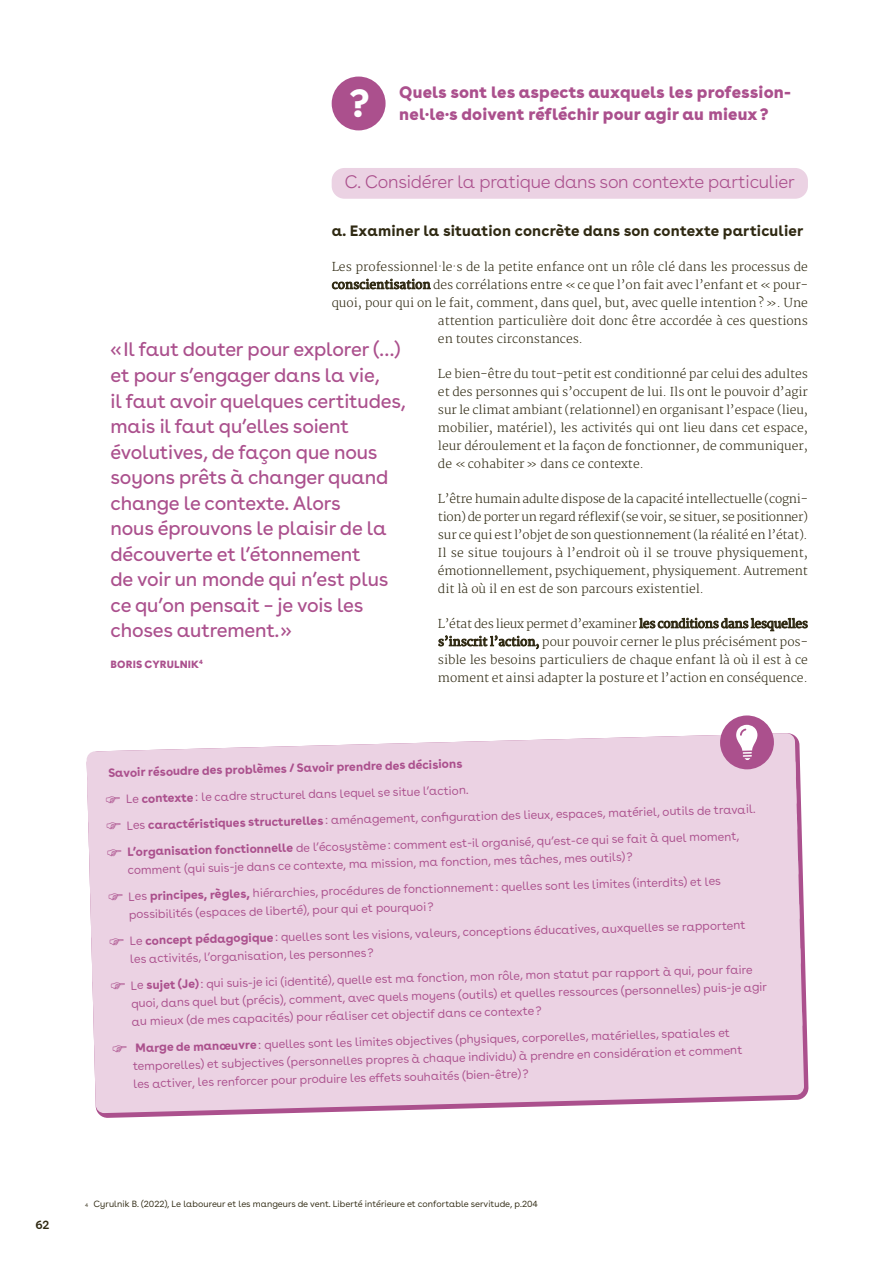
<style>
.page{position:relative;width:893px;height:1263px;background:#fff}
.page>*{position:absolute;margin:0;border:0;box-sizing:border-box;transform-origin:0 0}
.t1{font:700 39px "Buenos Aires";color:#fff}
.t2{font:19.5px/25.5px "Buenos Aires";letter-spacing:-.01em;color:#ab508d}
.t3{font:300 18px "Buenos Aires";letter-spacing:-.015em;color:#ab508d}
.t4{font:900 16.5px "Buenos Aires";letter-spacing:.01em;color:#ab508d}
.t5{font:700 15px "Buenos Aires";letter-spacing:.01em;color:#2f2912}
.t6{font:300 12px/18px "Merriweather";color:#2f2912;text-align:justify}
.t7{font:12px/19.2px "Buenos Aires";color:#ab508d}
.t8{font:700 12px/26.1px "Buenos Aires";color:#ab508d}
.t9{font:600 12px "Buenos Aires";color:#2f2912}
.t10{font:900 10.5px "Buenos Aires";letter-spacing:.01em;color:#ab508d}
.t11{font:9px "Buenos Aires";color:#2f2912}
.s1{font-weight:400}
.s2{font-weight:700}
.s3{font-size:5.25px}
</style>
<div class="page">
<div style="left:332px;top:77px;width:54px;height:53px;background:#ab508d;border-radius:50%"></div>
<div style="left:332px;top:168px;width:476px;height:31px;background:#ebd2e3;border-radius:13px"></div>
<svg style="left:98px;top:737px;width:711px;height:381px"></svg>
<svg style="left:86px;top:733px;width:710px;height:39px;fill:#ebd2e3"></svg>
<div style="left:87px;top:755px;width:710px;height:55px;background:#ebd2e3"></div>
<div style="left:88px;top:782px;width:709px;height:26px;background:#ebd2e3"></div>
<div style="left:88px;top:808px;width:710px;height:79px;background:#ebd2e3"></div>
<div style="left:90px;top:853px;width:710px;height:72px;background:#ebd2e3"></div>
<div style="left:91px;top:897px;width:710px;height:66px;background:#ebd2e3"></div>
<div style="left:92px;top:942px;width:710px;height:98px;background:#ebd2e3"></div>
<svg style="left:94px;top:1004px;width:710px;height:109px;background:#e9cee0"></svg>
<div style="left:720px;top:715px;width:54px;height:55px;background:#ab508d;border-radius:50%"></div>
<svg style="left:736px;top:725px;width:22px;height:35px"></svg>
<svg style="left:106px;top:796px;width:14px;height:7px"></svg>
<svg style="left:107px;top:822px;width:14px;height:7px"></svg>
<svg style="left:107px;top:849px;width:15px;height:7px"></svg>
<svg style="left:109px;top:893px;width:14px;height:7px"></svg>
<svg style="left:110px;top:937px;width:14px;height:8px"></svg>
<svg style="left:111px;top:982px;width:14px;height:7px"></svg>
<svg style="left:113px;top:1044px;width:14px;height:8px"></svg>
<h1 class="t1" style="left:349px;top:70px;width:23px">?</h1>
<h3 class="t4" style="left:399px;top:78px;width:393px">Quels sont les aspects auxquels les profession-</h3>
<h3 class="t4" style="left:399px;top:100px;width:371px">nel·le·s doivent réfléchir pour agir au mieux?</h3>
<h3 class="t3" style="left:344px;top:167px;width:452px">C. Considérer la pratique dans son contexte particulier</h3>
<p class="t5" style="left:332px;top:218px;width:473px">a. Examiner la situation concrète dans son contexte particulier</p>
<p class="t6" style="left:332px;top:258px;width:478px">Les professionnel·le·s de la petite enfance ont un rôle clé dans les processus de</p>
<p class="t6" style="left:332px;top:276px;width:478px"><span class="s1">conscientisation</span> des corrélations entre «ce que l’on fait avec l’enfant et «pour-</p>
<p class="t6" style="left:332px;top:294px;width:478px">quoi, pour qui on le fait, comment, dans quel, but, avec quelle intention?». Une</p>
<p class="t6" style="left:438px;top:312px;width:371px">attention particulière doit donc être accordée à ces questions</p>
<p class="t6" style="left:438px;top:330px;width:147px">en toutes circonstances.</p>
<p class="t6" style="left:438px;top:365px;width:371px">Le bien-être du tout-petit est conditionné par celui des adultes et des personnes qui s’occupent de lui. Ils ont le pouvoir d’agir sur le climat ambiant (relationnel) en organisant l’espace (lieu, mobilier, matériel), les activités qui ont lieu dans cet espace, leur déroulement et la façon de fonctionner, de communiquer, de «cohabiter» dans ce contexte.</p>
<p class="t6" style="left:438px;top:490px;width:371px">L’être humain adulte dispose de la capacité intellectuelle (cogni&shy;tion) de porter un regard réflexif (se voir, se situer, se positionner) sur ce qui est l’objet de son questionnement (la réalité en l’état).<br>Il se situe toujours à l’endroit où il se trouve physiquement, émotionnellement, psychiquement, physiquement. Autrement dit là où il en est de son parcours existentiel.</p>
<p class="t6" style="left:438px;top:615px;width:371px">L’état des lieux permet d’examiner <span class="s1">les conditions dans lesquelles s’inscrit l’action,</span> pour pouvoir cerner le plus précisément pos&shy;sible les besoins particuliers de chaque enfant là où il est à ce moment et ainsi adapter la posture et l’action en conséquence.</p>
<p class="t2" style="left:111px;top:335px;width:297px">«Il faut douter pour explorer (…) et pour s’engager dans la vie,<br>il faut avoir quelques certitudes, mais il faut qu’elles soient évolutives, de façon que nous soyons prêts à changer quand change le contexte. Alors<br>nous éprouvons le plaisir de la découverte et l’étonnement<br>de voir un monde qui n’est plus ce qu’on pensait – je vois les choses autrement.»</p>
<p class="t10" style="left:111px;top:655px;width:94px">BORIS CYRULNIK<sup>4</sup></p>
<p class="t8" style="left:125px;top:757px;width:344px;text-indent:-17px;rotate:-1deg">Savoir résoudre des problèmes / Savoir prendre des décisions<br><span class="s1">Le</span> contexte<span class="s1">: le cadre structurel dans lequel se situe l’action.</span></p>
<p class="t7" style="left:126px;top:811px;width:630px;rotate:-1deg">Les <span class="s2">caractéristiques structurelles</span>: aménagement, confi guration des lieux, espaces, matériel, outils de travail.</p>
<p class="t7" style="left:127px;top:838px;width:614px;rotate:-1deg"><span class="s2">L’organisation fonctionnelle</span> de l’écosystème: comment est-il organisé, qu’est-ce qui se fait à quel moment, comment (qui suis-je dans ce contexte, ma mission, ma fonction, mes tâches, mes outils)?</p>
<p class="t7" style="left:128px;top:882px;width:594px;line-height:19.8px;rotate:-1deg">Les <span class="s2">principes, règles,</span> hiérarchies, procédures de fonctionnement : quelles sont les limites (interdits) et les possibilités (espaces de liberté), pour qui et pourquoi?</p>
<p class="t7" style="left:129px;top:926px;width:618px;line-height:20.2px;rotate:-1deg">Le <span class="s2">concept pédagogique</span>: quelles sont les visions, valeurs, conceptions éducatives, auxquelles se rapportent les activités, l’organisation, les personnes?</p>
<p class="t7" style="left:131px;top:973px;width:638px;line-height:17.9px;rotate:-1deg">Le <span class="s2">sujet (Je)</span>: qui suis-je ici (identité), quelle est ma fonction, mon rôle, mon statut par rapport à qui, pour faire quoi, dans quel but (précis), comment, avec quels moyens (outils) et quelles ressources (personnelles) puis-je agir</p>
<p class="t7" style="left:132px;top:1006px;width:599px;line-height:25.2px;rotate:-1deg">au mieux (de mes capacités) pour réaliser cet objectif dans ce contexte?<br><span class="s2">Marge de manœuvre</span>: quelles sont les limites objectives (physiques, corporelles, matérielles, spatiales et</p>
<p class="t7" style="left:133px;top:1053px;width:611px;line-height:18.8px;rotate:-1deg">temporelles) et subjectives (personnelles propres à chaque individu) à prendre en considération et comment les activer, les renforcer pour produire les eff ets souhaités (bien-être)?</p>
<p class="t9" style="left:35px;top:1214px;width:16px">62</p>
<p class="t11" style="left:85px;top:1197px;width:454px"><span class="s3">4</span> Cyrulnik B. (2022), Le laboureur et les mangeurs de vent. Liberté intérieure et confortable servitude, p.204</p>
</div>
